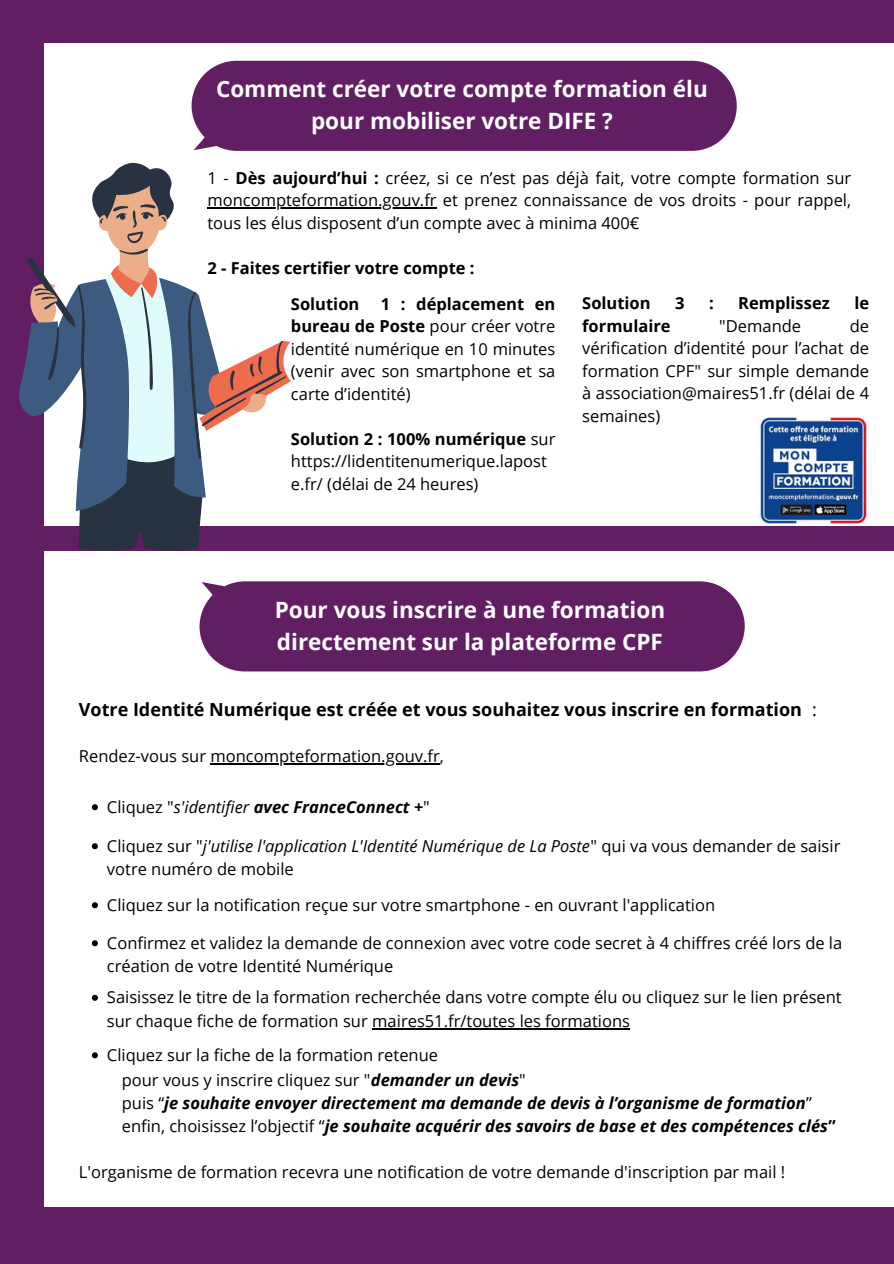
<style>
.page{position:relative;width:894px;height:1264px;background:#fff}
.page>*{position:absolute;margin:0;border:0;box-sizing:border-box;transform-origin:0 0}
.t1{font:700 22.5px/31.5px "Open Sans";color:#fff;text-align:center}
.t2{font:700 18px "Open Sans";color:#000}
.t3{font:18px "Open Sans";color:#000}
.t4{font:16.5px/22.5px "Open Sans";color:#000}
.t5{font:italic 700 16.5px "Open Sans";color:#000}
.t6{font:italic 16.5px "Open Sans";color:#000}
.t7{font:700 16.5px "Open Sans";color:#000}
.s1{font-weight:700}
.s2{font-weight:400;font-style:normal}
.s3{font-weight:400}
.s4{font-style:normal}
.s5{font-weight:700;font-style:italic}
</style>
<div class="page">
<div style="left:0;top:0;width:893px;height:1263px;background:#611e63"></div>
<div style="left:44px;top:551px;width:849px;height:655px;background:#fff"></div>
<div style="left:44px;top:43px;width:849px;height:483px;background:#fff"></div>
<img style="left:760px;top:417px;width:107px;height:107px">
<svg style="left:79px;top:163px;width:123px;height:388px;fill:#293241"></svg>
<svg style="left:19px;top:342px;width:187px;height:169px"></svg>
<svg style="left:91px;top:341px;width:200px;height:122px"></svg>
<svg style="left:29px;top:186px;width:173px;height:227px"></svg>
<svg style="left:27px;top:257px;width:7px;height:70px"></svg>
<svg style="left:34px;top:204px;width:252px;height:255px"></svg>
<div style="left:191px;top:60px;width:546px;height:91px;background:#611e63"></div>
<hr style="left:207px;top:207px;width:229px;height:2px;background:#000">
<hr style="left:210px;top:763px;width:230px;height:1px;background:#000">
<svg style="left:92px;top:804px;width:6px;height:6px"></svg>
<svg style="left:92px;top:843px;width:6px;height:6px"></svg>
<svg style="left:92px;top:902px;width:6px;height:6px"></svg>
<svg style="left:92px;top:940px;width:6px;height:6px"></svg>
<svg style="left:92px;top:994px;width:6px;height:6px"></svg>
<hr style="left:372px;top:1027px;width:258px;height:2px;background:#000">
<svg style="left:92px;top:1052px;width:6px;height:6px"></svg>
<div style="left:199px;top:581px;width:546px;height:91px;background:#611e63"></div>
<h1 class="t1" style="left:216px;top:73px;width:493px">Comment créer votre compte formation élu pour mobiliser votre DIFE ?</h1>
<p class="t4" style="left:207px;top:166px;width:645px">1 - <span class="s1">Dès aujourd’hui :</span> créez, si ce n’est pas déjà fait, votre compte formation sur</p>
<h2 class="t4" style="left:207px;top:189px;width:645px">moncompteformation.gouv.fr et prenez connaissance de vos droits - pour rappel, tous les élus disposent d’un compte avec à minima 400€</h2>
<h2 class="t7" style="left:207px;top:256px;width:268px">2 - Faites certifier votre compte :</h2>
<p class="t7" style="left:291px;top:292px;width:70px">Solution</p>
<p class="t7" style="left:582px;top:291px;width:70px">Solution</p>
<p class="t7" style="left:675px;top:291px;width:11px">3</p>
<p class="t7" style="left:709px;top:291px;width:6px">:</p>
<p class="t7" style="left:738px;top:291px;width:93px">Remplissez</p>
<p class="t7" style="left:854px;top:291px;width:16px">le</p>
<p class="t7" style="left:582px;top:314px;width:90px">formulaire</p>
<p class="t4" style="left:719px;top:314px;width:83px">"Demande</p>
<p class="t4" style="left:291px;top:292px;width:266px;text-align:justify;text-indent:90px"><span class="s1">1 : déplacement en bureau de Poste</span> pour créer votre identité numérique en 10 minutes (venir avec son smartphone et sa carte d’identité)</p>
<p class="t4" style="left:291px;top:427px;width:266px"><span class="s1">Solution 2 : 100% numérique</span> sur https://lidentitenumerique.lapost e.fr/ (délai de 24 heures)</p>
<p class="t4" style="left:582px;top:314px;width:288px;text-align:justify;text-indent:267px">de vérification d’identité pour l’achat de formation CPF" sur simple demande à association@maires51.fr (délai de 4 semaines)</p>
<p class="t1" style="left:275px;top:593px;width:392px;text-align:left">Pour vous inscrire à une formation directement sur la plateforme CPF</p>
<p class="t2" style="left:79px;top:696px;width:724px">Votre Identité Numérique est créée et vous souhaitez vous inscrire en formation</p>
<p class="t3" style="left:811px;top:696px;width:6px">:</p>
<p class="t4" style="left:79px;top:744px;width:366px">Rendez-vous sur moncompteformation.gouv.fr,</p>
<p class="t5" style="left:107px;top:795px;width:324px"><span class="s2">Cliquez "</span><span class="s3">s'identifier</span> avec FranceConnect +<span class="s2">"</span></p>
<h1 class="t6" style="left:107px;top:834px;width:734px"><span class="s4">Cliquez sur "</span>j'utilise l'application L'Identité Numérique de La Poste<span class="s4">" qui va vous demander de saisir</span></h1>
<p class="t4" style="left:107px;top:851px;width:609px;line-height:35.5px">votre numéro de mobile<br>Cliquez sur la notification reçue sur votre smartphone - en ouvrant l'application</p>
<p class="t4" style="left:107px;top:931px;width:736px">Confirmez et validez la demande de connexion avec votre code secret à 4 chiffres créé lors de la</p>
<p class="t4" style="left:107px;top:949px;width:736px;line-height:31.5px">création de votre Identité Numérique<br>Saisissez le titre de la formation recherchée dans votre compte élu ou cliquez sur le lien présent</p>
<p class="t4" style="left:107px;top:1003px;width:524px;line-height:34px">sur chaque fiche de formation sur maires51.fr/toutes les formations<br>Cliquez sur la fiche de la formation retenue</p>
<p class="t4" style="left:122px;top:1068px;width:405px">pour vous y inscrire cliquez sur "<span class="s5">demander un devis</span>"</p>
<p class="t5" style="left:122px;top:1091px;width:691px"><span class="s2">puis “</span>je souhaite envoyer directement ma demande de devis à l’organisme de formation<span class="s2">”</span></p>
<p class="t5" style="left:122px;top:1114px;width:715px"><span class="s2">enfin, choisissez l’objectif “</span>je souhaite acquérir des savoirs de base et des compétences clés<span class="s4">”</span></p>
<p class="t4" style="left:79px;top:1160px;width:707px">L'organisme de formation recevra une notification de votre demande d'inscription par mail !</p>
</div>
